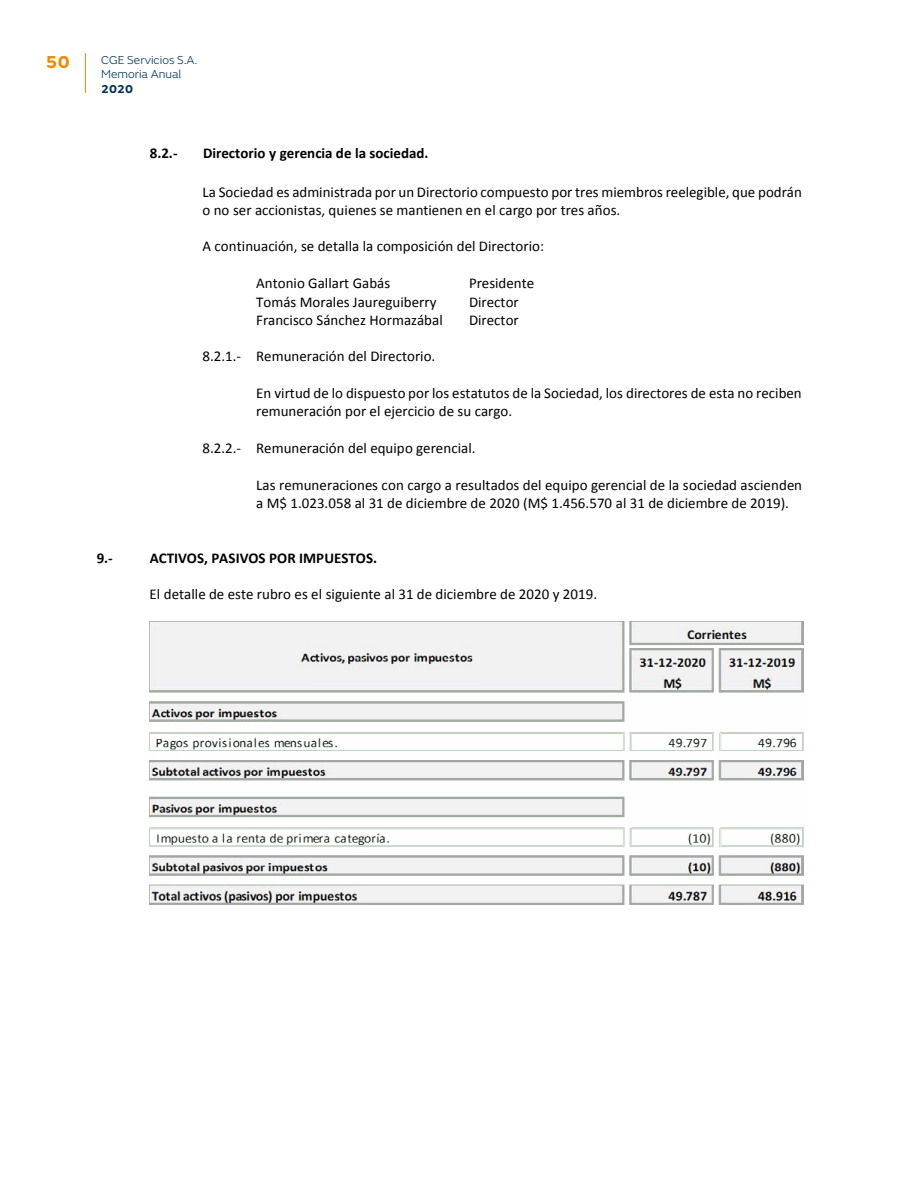
<style>
.page{position:relative;width:918px;height:1188px;background:#fff}
.page>*{position:absolute;margin:0;border:0;box-sizing:border-box;transform-origin:0 0}
.t1{font:700 18px "FS Emeric";color:#f18a00}
.t2{font:15px/18.3px "Calibri";color:#000}
.t3{font:700 15px "Calibri";letter-spacing:.005em;color:#000}
.t4{font:300 12px/14.4px "FS Emeric";color:#003259}
.t5{font:700 12px "FS Emeric";color:#003259}
</style>
<div class="page">
<img style="left:150px;top:622px;width:654px;height:283px">
<hr style="left:85px;top:53px;width:1px;height:40px;background:#f18a00">
<p class="t1" style="left:46px;top:48px;width:25px">50</p>
<p class="t4" style="left:101px;top:52px;width:98px">CGE Servicios S.A.<br>Memoria Anual</p>
<p class="t5" style="left:101px;top:79px;width:33px">2020</p>
<p class="t3" style="left:150px;top:144px;width:29px">8.2.-</p>
<p class="t3" style="left:203px;top:144px;width:227px">Directorio y gerencia de la sociedad.</p>
<p class="t2" style="left:203px;top:182px;width:601px">La Sociedad es administrada por un Directorio compuesto por tres miembros reelegible, que podrán o no ser accionistas, quienes se mantienen en el cargo por tres años.</p>
<p class="t2" style="left:203px;top:237px;width:343px">A continuación, se detalla la composición del Directorio:</p>
<p class="t2" style="left:256px;top:273px;width:136px">Antonio Gallart Gabás</p>
<p class="t2" style="left:469px;top:273px;width:67px">Presidente</p>
<p class="t2" style="left:256px;top:292px;width:182px">Tomás Morales Jaureguiberry</p>
<p class="t2" style="left:469px;top:292px;width:51px">Director</p>
<p class="t2" style="left:256px;top:310px;width:188px">Francisco Sánchez Hormazábal</p>
<p class="t2" style="left:469px;top:310px;width:51px">Director</p>
<p class="t2" style="left:203px;top:347px;width:234px">8.2.1.- Remuneración del Directorio.</p>
<p class="t2" style="left:256px;top:383px;width:547px">En virtud de lo dispuesto por los estatutos de la Sociedad, los directores de esta no reciben remuneración por el ejercicio de su cargo.</p>
<p class="t2" style="left:203px;top:438px;width:275px">8.2.2.- Remuneración del equipo gerencial.</p>
<p class="t2" style="left:256px;top:475px;width:547px">Las remuneraciones con cargo a resultados del equipo gerencial de la sociedad ascienden a M$ 1.023.058 al 31 de diciembre de 2020 (M$ 1.456.570 al 31 de diciembre de 2019).</p>
<p class="t3" style="left:97px;top:548px;width:18px">9.-</p>
<p class="t3" style="left:150px;top:548px;width:229px">ACTIVOS, PASIVOS POR IMPUESTOS.</p>
<p class="t2" style="left:150px;top:585px;width:449px">El detalle de este rubro es el siguiente al 31 de diciembre de 2020 y 2019.</p>
</div>
